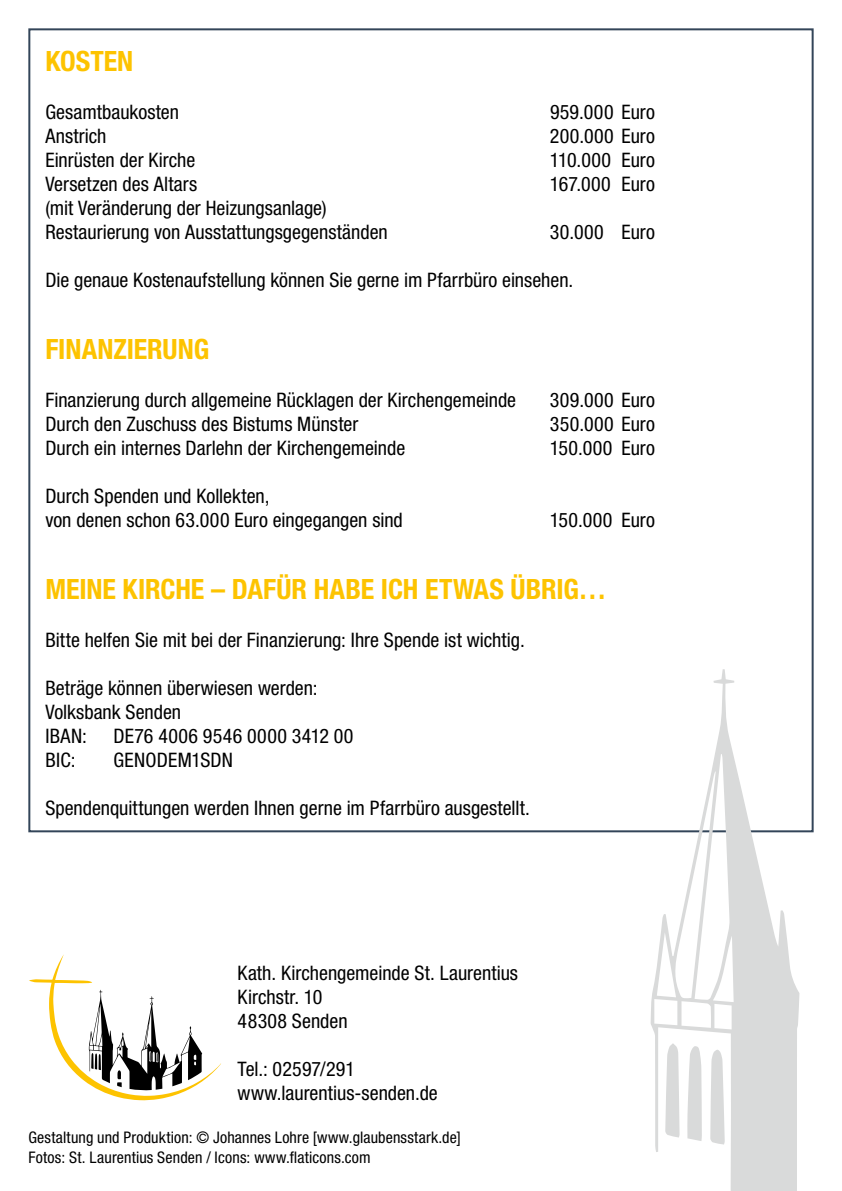
<style>
.page{position:relative;width:842px;height:1191px;background:#fff}
.page>*{position:absolute;margin:0;border:0;box-sizing:border-box;transform-origin:0 0}
.t1{font:700 condensed 28px "Helvetica Neue LT Std";color:#fdc300}
.t2{font:condensed 20px/24px "Helvetica Neue LT Std";color:#000}
.t3{font:condensed 20px "Helvetica Neue LT Std";letter-spacing:.02em;color:#000}
.t4{font:condensed 16px/19.2px "Helvetica Neue LT Std";letter-spacing:.01em;color:#000}
</style>
<div class="page">
<svg style="left:29px;top:954px;width:192px;height:146px"></svg>
<svg style="left:650px;top:669px;width:149px;height:522px"></svg>
<svg style="left:687px;top:1045px;width:15px;height:96px"></svg>
<svg style="left:710px;top:1049px;width:15px;height:95px"></svg>
<svg style="left:665px;top:1043px;width:15px;height:94px"></svg>
<h1 class="t1" style="left:45px;top:44px;width:89px">KOSTEN</h1>
<p class="t2" style="left:45px;top:100px;width:135px">Gesamtbaukosten</p>
<p class="t2" style="left:550px;top:100px;width:106px">959.000 Euro</p>
<p class="t2" style="left:45px;top:124px;width:63px">Anstrich</p>
<p class="t2" style="left:550px;top:124px;width:106px">200.000 Euro</p>
<p class="t2" style="left:45px;top:148px;width:152px">Einrüsten der Kirche</p>
<p class="t2" style="left:550px;top:148px;width:106px">110.000 Euro</p>
<p class="t2" style="left:45px;top:172px;width:153px">Versetzen des Altars</p>
<p class="t2" style="left:550px;top:172px;width:106px">167.000 Euro</p>
<p class="t2" style="left:45px;top:196px;width:344px">(mit Veränderung der Heizungsanlage)<br>Restaurierung von Ausstattungsgegenständen</p>
<p class="t2" style="left:550px;top:220px;width:106px">30.000 Euro</p>
<p class="t2" style="left:45px;top:268px;width:529px">Die genaue Kostenaufstellung können Sie gerne im Pfarrbüro einsehen.</p>
<h1 class="t1" style="left:45px;top:332px;width:165px">FINANZIERUNG</h1>
<p class="t2" style="left:45px;top:388px;width:472px">Finanzierung durch allgemeine Rücklagen der Kirchengemeinde</p>
<p class="t2" style="left:550px;top:388px;width:106px">309.000 Euro</p>
<p class="t2" style="left:45px;top:412px;width:314px">Durch den Zuschuss des Bistums Münster</p>
<p class="t2" style="left:550px;top:412px;width:106px">350.000 Euro</p>
<p class="t2" style="left:45px;top:436px;width:361px">Durch ein internes Darlehn der Kirchengemeinde</p>
<p class="t2" style="left:550px;top:436px;width:106px">150.000 Euro</p>
<p class="t2" style="left:45px;top:484px;width:359px">Durch Spenden und Kollekten,<br>von denen schon 63.000 Euro eingegangen sind</p>
<p class="t2" style="left:550px;top:508px;width:106px">150.000 Euro</p>
<h1 class="t1" style="left:45px;top:572px;width:562px">MEINE KIRCHE – DAFÜR HABE ICH ETWAS ÜBRIG…</h1>
<p class="t2" style="left:45px;top:628px;width:481px">Bitte helfen Sie mit bei der Finanzierung: Ihre Spende ist wichtig.</p>
<p class="t2" style="left:45px;top:676px;width:274px">Beträge können überwiesen werden:<br>Volksbank Senden<br>IBAN:</p>
<p class="t3" style="left:113px;top:724px;width:242px">DE76 4006 9546 0000 3412 00</p>
<p class="t2" style="left:45px;top:748px;width:32px">BIC:</p>
<p class="t2" style="left:113px;top:748px;width:121px">GENODEM1SDN</p>
<p class="t2" style="left:45px;top:796px;width:486px">Spendenquittungen werden Ihnen gerne im Pfarrbüro ausgestellt.</p>
<p class="t2" style="left:238px;top:961px;width:282px">Kath. Kirchengemeinde St. Laurentius<br>Kirchstr. 10<br>48308 Senden</p>
<p class="t2" style="left:238px;top:1057px;width:202px">Tel.: 02597/291 www.laurentius-senden.de</p>
<p class="t4" style="left:28px;top:1128px;width:434px">Gestaltung und Produktion: © Johannes Lohre [www.glaubensstark.de]<br>Fotos: St. Laurentius Senden / Icons: www.flaticons.com</p>
</div>
